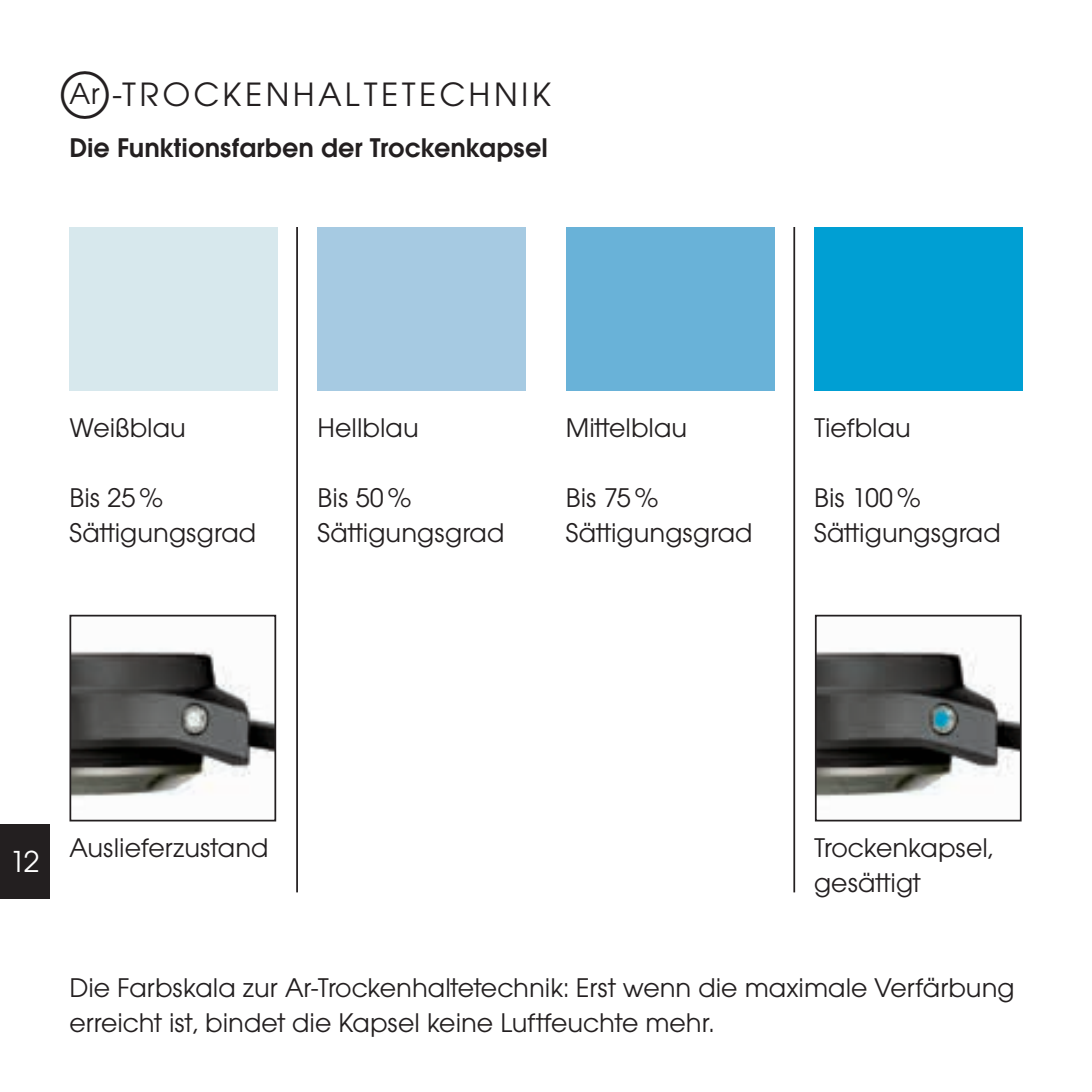
<style>
.page{position:relative;width:1092px;height:1092px;background:#fff}
.page>*{position:absolute;margin:0;border:0;box-sizing:border-box;transform-origin:0 0}
.t1{font:35px "Avant Gar Got Itc T Boo";letter-spacing:.1em;color:#231f20}
.t2{font:31.5px "Avant Gar Got Itc T Boo";color:#fff}
.t3{font:28px/35px "Avant Gar Got Itc T Boo";color:#231f20}
.t4{font:28px "Avant Gar Got Itc T Dem";color:#231f20}
.s1{font-family:"European Pi One";font-size:49px}
.s2{font-size:31.5px}
</style>
<div class="page">
<div style="left:0;top:823px;width:50px;height:75px;background:#231f20"></div>
<div style="left:317px;top:227px;width:209px;height:164px;background:#a6cae2"></div>
<div style="left:566px;top:227px;width:208px;height:164px;background:#69b2d8"></div>
<div style="left:814px;top:227px;width:208px;height:164px;background:#009fd3"></div>
<div style="left:69px;top:227px;width:209px;height:164px;background:#d7e8ed"></div>
<hr style="left:296px;top:227px;width:2px;height:665px;background:#231f20">
<hr style="left:793px;top:227px;width:2px;height:665px;background:#231f20">
<img style="left:72px;top:651px;width:201px;height:147px">
<div style="left:69px;top:614px;width:207px;height:207px;border:2px solid #231f20"></div>
<img style="left:817px;top:648px;width:201px;height:150px">
<div style="left:814px;top:614px;width:207px;height:207px;border:2px solid #231f20"></div>
<p class="t1" style="left:60px;top:74px;width:492px"><span class="s1">u</span><span class="s2">Ar</span> -Trockenhaltetechnik</p>
<p class="t4" style="left:69px;top:131px;width:480px">Die Funktionsfarben der Trockenkapsel</p>
<p class="t3" style="left:69px;top:410px;width:118px">Weißblau</p>
<p class="t3" style="left:69px;top:480px;width:188px">Bis 25%<br>Sättigungsgrad</p>
<p class="t3" style="left:317px;top:410px;width:103px">Hellblau</p>
<p class="t3" style="left:317px;top:480px;width:188px">Bis 50%<br>Sättigungsgrad</p>
<p class="t3" style="left:565px;top:410px;width:123px">Mittelblau</p>
<p class="t3" style="left:565px;top:480px;width:188px">Bis 75%<br>Sättigungsgrad</p>
<p class="t3" style="left:814px;top:410px;width:98px">Tiefblau</p>
<p class="t3" style="left:814px;top:480px;width:188px">Bis 100%<br>Sättigungsgrad</p>
<p class="t2" style="left:10px;top:843px;width:32px">12</p>
<p class="t3" style="left:69px;top:830px;width:201px">Auslieferzustand</p>
<p class="t3" style="left:814px;top:830px;width:181px">Trockenkapsel, gesättigt</p>
<p class="t3" style="left:69px;top:970px;width:946px">Die Farbskala zur Ar-Trockenhaltetechnik: Erst wenn die maximale Verfärbung erreicht ist, bindet die Kapsel keine Luftfeuchte mehr.</p>
</div>
